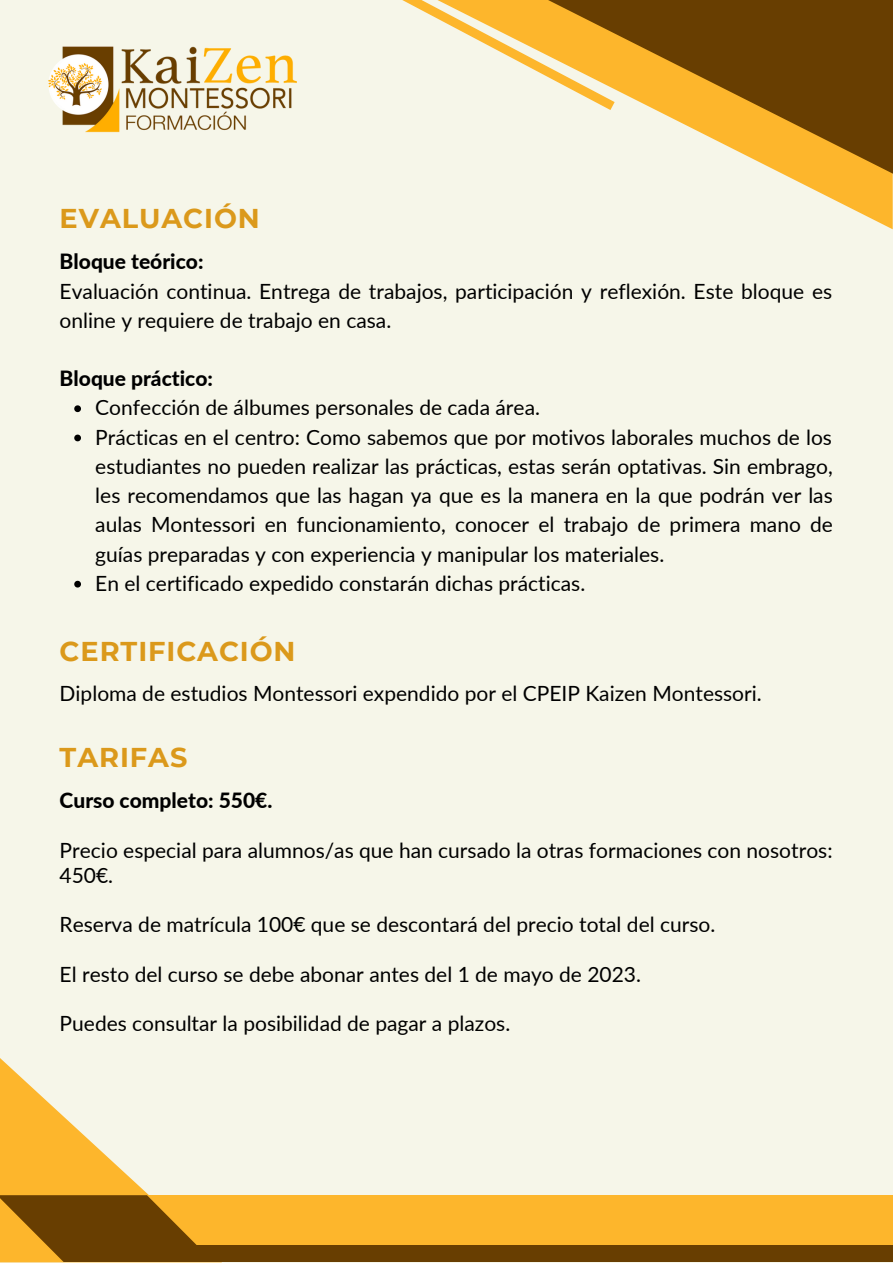
<style>
.page{position:relative;width:893px;height:1264px;background:#fff}
.page>*{position:absolute;margin:0;border:0;box-sizing:border-box;transform-origin:0 0}
.t1{font:700 27.15px "Montserrat";letter-spacing:.035em;color:#db991b}
.t2{font:21px/29.2px "Lato";color:#000}
.t3{font:800 21px "Lato";color:#000}
</style>
<div class="page">
<div style="left:0;top:0;width:892px;height:1262px;background:#f6f6e9"></div>
<svg style="left:791px;top:178px;width:101px;height:51px"></svg>
<svg style="left:624px;top:0;width:268px;height:178px;background:#a3782e"></svg>
<svg style="left:402px;top:0;width:222px;height:110px"></svg>
<svg style="left:0;top:1058px;width:149px;height:137px"></svg>
<div style="left:89px;top:1195px;width:803px;height:67px;background:#fdb62c"></div>
<div style="left:89px;top:1244px;width:803px;height:17px;background:#683e01"></div>
<svg style="left:0;top:1195px;width:214px;height:67px"></svg>
<img style="left:49px;top:46px;width:247px;height:87px">
<svg style="left:74px;top:405px;width:7px;height:7px"></svg>
<svg style="left:74px;top:434px;width:7px;height:7px"></svg>
<svg style="left:74px;top:581px;width:7px;height:6px"></svg>
<p class="t1" style="left:60px;top:202px;width:202px">EVALUACIÓN</p>
<p class="t3" style="left:60px;top:248px;width:145px">Bloque teórico:</p>
<p class="t2" style="left:60px;top:276px;width:774px">Evaluación continua. Entrega de trabajos, participación y reflexión. Este bloque es online y requiere de trabajo en casa.</p>
<p class="t3" style="left:60px;top:365px;width:155px">Bloque práctico:</p>
<p class="t2" style="left:95px;top:393px;width:739px">Confección de álbumes personales de cada área.<br>Prácticas en el centro: Como sabemos que por motivos laborales muchos de los estudiantes no pueden realizar las prácticas, estas serán optativas. Sin embrago, les recomendamos que las hagan ya que es la manera en la que podrán ver las aulas Montessori en funcionamiento, conocer el trabajo de primera mano de guías preparadas y con experiencia y manipular los materiales.<br>En el certificado expedido constarán dichas prácticas.</p>
<p class="t1" style="left:60px;top:634px;width:237px">CERTIFICACIÓN</p>
<p class="t2" style="left:60px;top:678px;width:703px">Diploma de estudios Montessori expendido por el CPEIP Kaizen Montessori.</p>
<p class="t1" style="left:60px;top:741px;width:129px">TARIFAS</p>
<p class="t3" style="left:60px;top:787px;width:214px">Curso completo: 550€.</p>
<p class="t2" style="left:60px;top:837px;width:774px;line-height:24.8px">Precio especial para alumnos/as que han cursado la otras formaciones con nosotros:<br>450€.</p>
<p class="t2" style="left:60px;top:909px;width:657px">Reserva de matrícula 100€ que se descontará del precio total del curso.</p>
<p class="t2" style="left:60px;top:958px;width:583px">El resto del curso se debe abonar antes del 1 de mayo de 2023.</p>
<p class="t2" style="left:60px;top:1008px;width:452px">Puedes consultar la posibilidad de pagar a plazos.</p>
</div>
